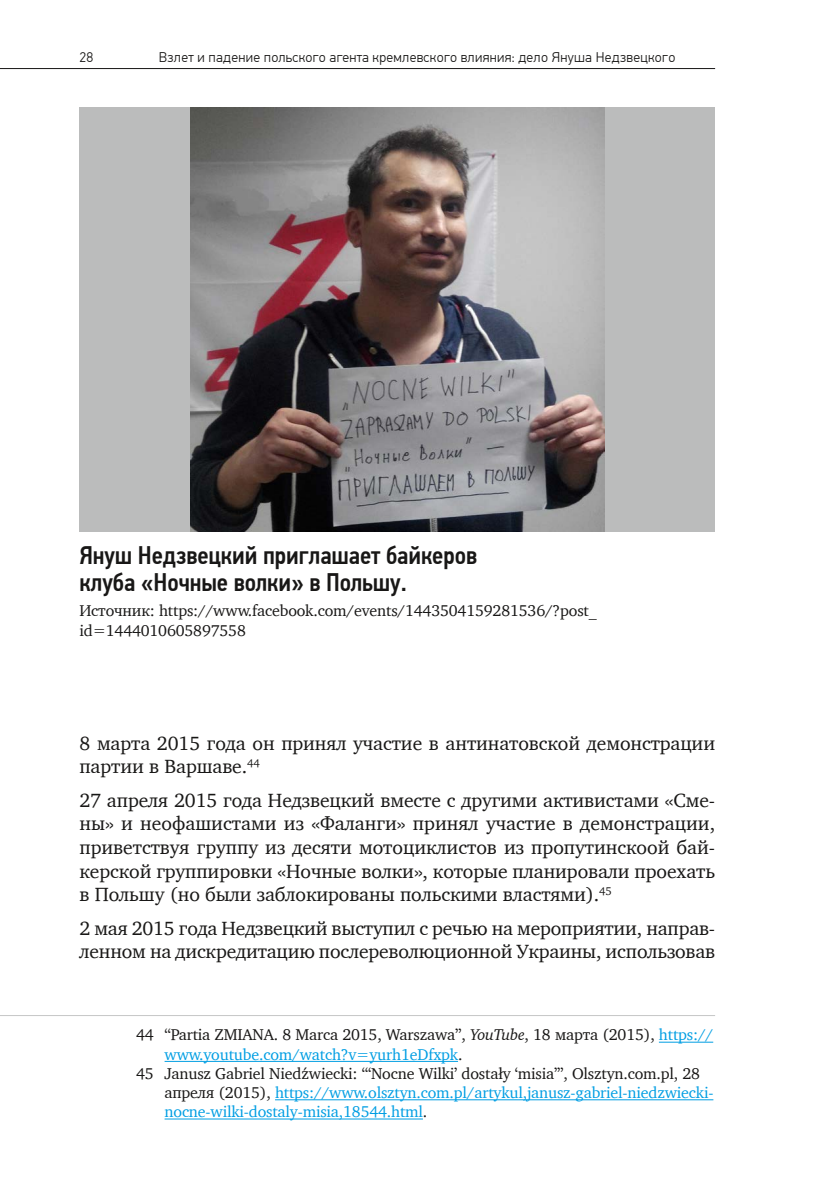
<style>
.page{position:relative;width:840px;height:1191px;background:#fff}
.page>*{position:absolute;margin:0;border:0;box-sizing:border-box;transform-origin:0 0}
.t1{font:500 25.4px/27.4px "Din Tekst Cond Pro";letter-spacing:-.005em;color:#181716}
.t2{font:19.6px/23.6px "Charter";letter-spacing:-.005em;color:#181716}
.t3{font:16px/19.2px "Charter";letter-spacing:-.01em;color:#181716}
.t4{font:16px "Charter";letter-spacing:-.01em;color:#009ee3}
.t5{font:300 14px "Din Tekst Pro";letter-spacing:.02em;color:#181716}
.s1{font-style:italic}
.s2{color:#009ee3}
.s3{color:#181716}
</style>
<div class="page">
<hr style="left:0;top:68px;width:714px;height:1px;background:#181716">
<hr style="left:0;top:1015px;width:714px;height:1px;background:#c5c6c6">
<hr style="left:658px;top:1041px;width:54px;height:1px;background:#009ee3">
<hr style="left:164px;top:1061px;width:294px;height:1px;background:#009ee3">
<hr style="left:275px;top:1099px;width:438px;height:1px;background:#009ee3">
<hr style="left:164px;top:1118px;width:258px;height:1px;background:#009ee3">
<div style="left:79px;top:108px;width:635px;height:424px;background:#bbbcbc"></div>
<img style="left:190px;top:108px;width:414px;height:424px">
<p class="t5" style="left:79px;top:50px;width:15px">28</p>
<p class="t5" style="left:159px;top:50px;width:517px">Взлет и падение польского агента кремлевского влияния: дело Януша Недзвецкого</p>
<p class="t1" style="left:79px;top:542px;width:399px">Януш Недзвецкий приглашает байкеров клуба «Ночные волки» в Польшу.</p>
<p class="t3" style="left:79px;top:601px;width:518px">Источник: https://www.facebook.com/events/1443504159281536/?post_ id=1444010605897558</p>
<p class="t2" style="left:79px;top:731px;width:636px">8 марта 2015 года он принял участие в антинатовской демонстрации партии в Варшаве.<sup>44</sup></p>
<p class="t2" style="left:79px;top:788px;width:637px;text-align:justify">27 апреля 2015 года Недзвецкий вместе с другими активистами «Сме&shy;ны» и неофашистами из «Фаланги» принял участие в демонстрации, приветствуя группу из десяти мотоциклистов из пропутинскоой бай&shy;керской группировки «Ночные волки», которые планировали проехать в Польшу (но были заблокированы польскими властями).<sup>45</sup></p>
<p class="t2" style="left:79px;top:916px;width:637px">2 мая 2015 года Недзвецкий выступил с речью на мероприятии, направ&shy;ленном на дискредитацию послереволюционной Украины, использовав</p>
<p class="t3" style="left:136px;top:1025px;width:578px">44 “Partia ZMIANA. 8 Marca 2015, Warszawa”, <span class="s1">YouTube</span>, 18 марта (2015), <span class="s2">https://</span></p>
<p class="t4" style="left:164px;top:1040px;width:299px">www.youtube.com/watch?v=yurh1eDfxpk<span class="s3">.</span></p>
<p class="t3" style="left:136px;top:1063px;width:565px">45 Janusz Gabriel Niedźwiecki: “‘Nocne Wilki’ dostały ‘misia’”, Olsztyn.com.pl, 28</p>
<p class="t4" style="left:164px;top:1078px;width:550px"><span class="s3">апреля (2015),</span> https://www.olsztyn.com.pl/artykul,janusz-gabriel-niedzwiecki-</p>
<p class="t4" style="left:164px;top:1098px;width:264px">nocne-wilki-dostaly-misia,18544.html<span class="s3">.</span></p>
</div>
